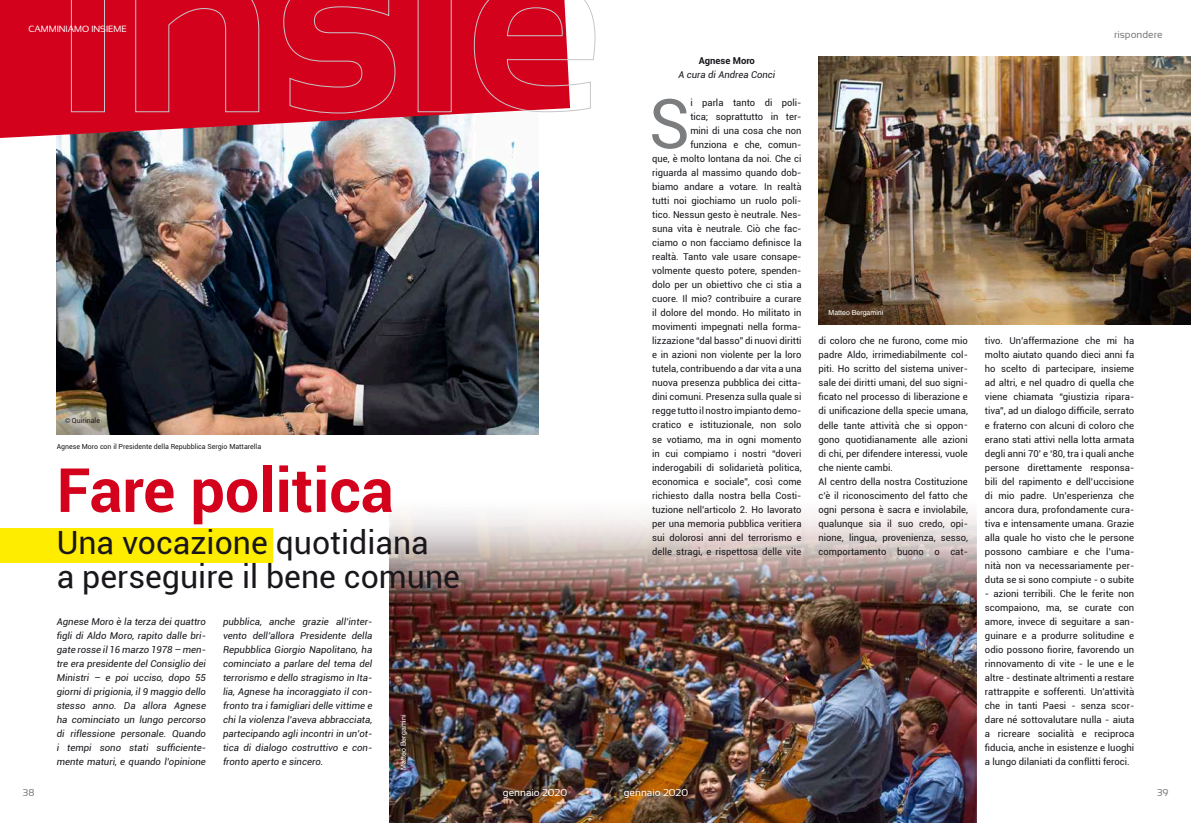
<style>
.page{position:relative;width:1191px;height:823px;background:#fff}
.page>*{position:absolute;margin:0;border:0;box-sizing:border-box;transform-origin:0 0}
.t1{font:68.6px "Roboto";color:#7c7d7f}
.t2{font:700 61px "Roboto";color:#d4011d}
.t3{font:32px/34px "Roboto";color:#1a171c}
.t4{font:10px "Sansation";color:#fff}
.t5{font:10px "Sansation";color:#7c7d7f}
.t6{font:9.5px/14px "Roboto";color:#1a171c;text-align:justify}
.t7{font:italic 9.5px/14px "Roboto";color:#1a171c;text-align:justify}
.t8{font:700 9.5px "Roboto";color:#1a171c}
.t9{font:9px "Sansation";color:#fff}
.t10{font:7px "Roboto";color:#1a171c}
.t11{font:7px "Helvetica";color:#fff}
.s1{font-family:"Helvetica"}
</style>
<div class="page">
<img style="left:389px;top:514px;width:587px;height:308px">
<img style="left:57px;top:138px;width:482px;height:296px">
<div style="left:0;top:528px;width:272px;height:34px;background:#ffed00"></div>
<svg style="left:0;top:0;width:512px;height:138px;background:#ca3f53"></svg>
<svg style="left:70px;top:0;width:526px;height:114px;background:#d51630"></svg>
<img style="left:818px;top:57px;width:373px;height:268px">
<p class="t9" style="left:28px;top:24px;width:100px">CAMMINIAMO INSIEME</p>
<p class="t10" style="left:65px;top:415px;width:36px"><span class="s1">©</span> Quirinale</p>
<p class="t10" style="left:57px;top:441px;width:206px">Agnese Moro con il Presidente della Repubblica Sergio Mattarella</p>
<h2 class="t2" style="left:57px;top:447px;width:338px">Fare politica</h2>
<h3 class="t3" style="left:57px;top:524px;width:405px">Una vocazione quotidiana<br>a perseguire il bene comune</h3>
<p class="t7" style="left:57px;top:613px;width:151px">Agnese Moro è la terza dei quattro figli di Aldo Moro, rapito dalle bri&shy;gate rosse il 16 marzo 1978 – men&shy;tre era presidente del Consiglio dei Ministri – e poi ucciso, dopo 55 giorni di prigionia, il 9 maggio dello stesso anno. Da allora Agnese ha cominciato un lungo percorso di riflessione personale. Quando i tempi sono stati sufficiente&shy;mente maturi, e quando l’opinione</p>
<p class="t7" style="left:223px;top:613px;width:151px">pubblica, anche grazie all’inter&shy;vento dell’allora Presidente della Repubblica Giorgio Napolitano, ha cominciato a parlare del tema del terrorismo e dello stragismo in Ita&shy;lia, Agnese ha incoraggiato il con&shy;fronto tra i famigliari delle vittime e chi la violenza l’aveva abbracciata, partecipando agli incontri in un’ot&shy;tica di dialogo costruttivo e con&shy;fronto aperto e sincero.</p>
<p class="t11" style="left:398px;top:769px;width:56px;rotate:-90deg">Matteo Bergamini</p>
<p class="t8" style="left:699px;top:54px;width:58px">Agnese Moro</p>
<p class="t7" style="left:678px;top:67px;width:98px">A cura di Andrea Conci</p>
<h1 class="t1" style="left:648px;top:76px;width:43px">S</h1>
<p class="t6" style="left:652px;top:95px;width:151px;text-align:right">i parla tanto di poli-<br>tica; soprattutto in ter-<br>mini di una cosa che non funziona e che, comun-<br>que, è molto lontana da noi. Che ci riguarda al massimo quando dob&shy;biamo andare a votare. In realtà tutti noi giochiamo un ruolo poli&shy;tico. Nessun gesto è neutrale. Nes&shy;suna vita è neutrale. Ciò che fac&shy;ciamo o non facciamo definisce la realtà. Tanto vale usare consape&shy;volmente questo potere, spenden&shy;dolo per un obiettivo che ci stia a cuore. Il mio? contribuire a curare il dolore del mondo. Ho militato in movimenti impegnati nella forma&shy;lizzazione “dal basso” di nuovi diritti e in azioni non violente per la loro tutela, contribuendo a dar vita a una nuova presenza pubblica dei citta&shy;dini comuni. Presenza sulla quale si regge tutto il nostro impianto demo&shy;cratico e istituzionale, non solo se votiamo, ma in ogni momento in cui compiamo i nostri “doveri inderogabili di solidarietà politica, economica e sociale”, così come richiesto dalla nostra bella Costi&shy;tuzione nell’articolo 2. Ho lavorato per una memoria pubblica veritiera sui dolorosi anni del terrorismo e delle stragi, e rispettosa delle vite</p>
<p class="t11" style="left:828px;top:307px;width:56px">Matteo Bergamini</p>
<p class="t6" style="left:818px;top:333px;width:151px;text-align:left">di coloro che ne furono, come mio padre Aldo, irrimediabilmente col&shy;piti. Ho scritto del sistema univer&shy;sale dei diritti umani, del suo signi&shy;ficato nel processo di liberazione e di unificazione della specie umana, delle tante attività che si oppon&shy;gono quotidianamente alle azioni di chi, per difendere interessi, vuole che niente cambi.<br>Al centro della nostra Costituzione c’è il riconoscimento del fatto che ogni persona è sacra e inviolabile, qualunque sia il suo credo, opi&shy;nione, lingua, provenienza, sesso, comportamento buono o cat-</p>
<p class="t5" style="left:1114px;top:29px;width:50px">rispondere</p>
<p class="t6" style="left:985px;top:333px;width:151px">tivo. Un’affermazione che mi ha molto aiutato quando dieci anni fa ho scelto di partecipare, insieme ad altri, e nel quadro di quella che viene chiamata “giustizia ripara&shy;tiva”, ad un dialogo difficile, serrato e fraterno con alcuni di coloro che erano stati attivi nella lotta armata degli anni 70’ e ‘80, tra i quali anche persone direttamente responsa&shy;bili del rapimento e dell’uccisione di mio padre. Un’esperienza che ancora dura, profondamente cura&shy;tiva e intensamente umana. Grazie alla quale ho visto che le persone possono cambiare e che l’uma&shy;nità non va necessariamente per&shy;duta se si sono compiute - o subite</p>
<p class="t6" style="left:985px;top:585px;width:151px">- azioni terribili. Che le ferite non scompaiono, ma, se curate con amore, invece di seguitare a san&shy;guinare e a produrre solitudine e odio possono fiorire, favorendo un rinnovamento di vite - le une e le altre - destinate altrimenti a restare rattrappite e sofferenti. Un’attività che in tanti Paesi - senza scor&shy;dare né sottovalutare nulla - aiuta a ricreare socialità e reciproca fiducia, anche in esistenze e luoghi a lungo dilaniati da conflitti feroci.</p>
<p class="t5" style="left:23px;top:786px;width:13px">38</p>
<p class="t5" style="left:1157px;top:786px;width:13px">39</p>
<p class="t4" style="left:503px;top:786px;width:66px">gennaio 2020</p>
<p class="t4" style="left:624px;top:786px;width:66px">gennaio 2020</p>
</div>
